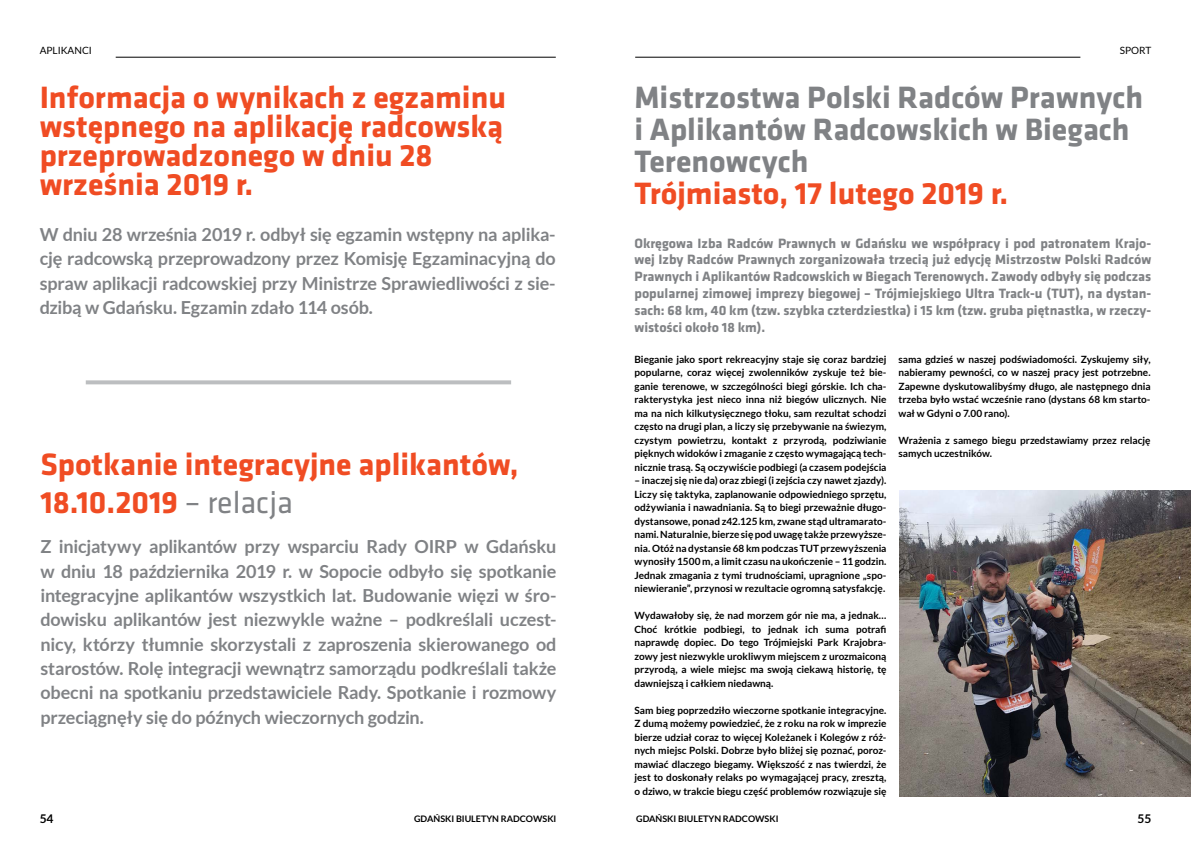
<style>
.page{position:relative;width:1191px;height:842px;background:#fff}
.page>*{position:absolute;margin:0;border:0;box-sizing:border-box;transform-origin:0 0}
.t1{font:700 32px/29px "Klavika";color:#f04c23}
.t2{font:700 32px/32px "Klavika";color:#808285}
.t3{font:700 18px/24.3px "Lato";letter-spacing:-.01em;color:#808285;text-align:justify}
.t4{font:700 14px/16.8px "Klavika";color:#808285;text-align:justify}
.t5{font:700 12px "Lato";color:#000}
.t6{font:700 10px/13.5px "Lato";color:#000;text-align:justify}
.t7{font:10px "Lato";color:#000}
.t8{font:700 9px "Lato";color:#000}
.s1{font-weight:400;color:#808285}
</style>
<div class="page">
<hr style="left:116px;top:57px;width:440px;height:1px;background:#000">
<hr style="left:635px;top:57px;width:445px;height:1px;background:#000">
<img style="left:899px;top:490px;width:292px;height:307px">
<svg style="left:86px;top:380px;width:425px;height:4px;background:#c2c4c5"></svg>
<p class="t7" style="left:40px;top:45px;width:54px">APLIKANCI</p>
<h1 class="t1" style="left:40px;top:83px;width:468px">Informacja o wynikach z egzaminu wstępnego na aplikację radcowską przeprowadzonego w dniu 28 września 2019 r.</h1>
<h2 class="t3" style="left:40px;top:222px;width:517px">W dniu 28 września 2019 r. odbył się egzamin wstępny na aplika&shy;cję radcowską przeprowadzony przez Komisję Egzaminacyjną do spraw aplikacji radcowskiej przy Ministrze Sprawiedliwości z sie&shy;dzibą w Gdańsku. Egzamin zdało 114 osób.</h2>
<h1 class="t1" style="left:40px;top:446px;width:479px;line-height:38px">Spotkanie integracyjne aplikantów,<br>18.10.2019 <span class="s1">– relacja</span></h1>
<p class="t3" style="left:40px;top:534px;width:517px">Z inicjatywy aplikantów przy wsparciu Rady OIRP w Gdańsku w dniu 18 października 2019 r. w Sopocie odbyło się spotkanie integracyjne aplikantów wszystkich lat. Budowanie więzi w śro&shy;dowisku aplikantów jest niezwykle ważne – podkreślali uczest&shy;nicy, którzy tłumnie skorzystali z zaproszenia skierowanego od starostów. Rolę integracji wewnątrz samorządu podkreślali także obecni na spotkaniu przedstawiciele Rady. Spotkanie i rozmowy przeciągnęły się do późnych wieczornych godzin.</p>
<p class="t7" style="left:1119px;top:45px;width:33px">SPORT</p>
<h1 class="t2" style="left:634px;top:82px;width:510px">Mistrzostwa Polski Radców Prawnych i Aplikantów Radcowskich w Biegach<br>Terenowcych</h1>
<h1 class="t1" style="left:634px;top:179px;width:375px">Trójmiasto, 17 lutego 2019 r.</h1>
<p class="t4" style="left:634px;top:235px;width:518px">Okręgowa Izba Radców Prawnych w Gdańsku we współpracy i pod patronatem Krajo&shy;wej Izby Radców Prawnych zorganizowała trzecią już edycję Mistrzostw Polski Radców Prawnych i Aplikantów Radcowskich w Biegach Terenowych. Zawody odbyły się podczas popularnej zimowej imprezy biegowej – Trójmiejskiego Ultra Track-u (TUT), na dystan&shy;sach: 68 km, 40 km (tzw. szybka czterdziestka) i 15 km (tzw. gruba piętnastka, w rzeczy&shy;wistości około 18 km).</p>
<p class="t6" style="left:634px;top:352px;width:253px">Bieganie jako sport rekreacyjny staje się coraz bardziej popularne, coraz więcej zwolenników zyskuje też bie&shy;ganie terenowe, w szczególności biegi górskie. Ich cha&shy;rakterystyka jest nieco inna niż biegów ulicznych. Nie ma na nich kilkutysięcznego tłoku, sam rezultat schodzi często na drugi plan, a liczy się przebywanie na świezym, czystym powietrzu, kontakt z przyrodą, podziwianie pięknych widoków i zmaganie z często wymagającą tech&shy;nicznie trasą. Są oczywiście podbiegi (a czasem podejścia</p>
<p class="t6" style="left:634px;top:474px;width:253px">– inaczej się nie da) oraz zbiegi (i zejścia czy nawet zjazdy).<br>Liczy się taktyka, zaplanowanie odpowiedniego sprzętu, odżywiania i nawadniania. Są to biegi przeważnie długo&shy;dystansowe, ponad z42.125 km, zwane stąd ultramarato&shy;nami. Naturalnie, bierze się pod uwagę także przewyższe&shy;nia. Otóż na dystansie 68 km podczas TUT przewyższenia wynosiły 1500 m, a limit czasu na ukończenie – 11 godzin.<br>Jednak zmagania z tymi trudnościami, upragnione „spo&shy;niewieranie”, przynosi w rezultacie ogromną satysfakcję.</p>
<p class="t6" style="left:634px;top:609px;width:253px">Wydawałoby się, że nad morzem gór nie ma, a jednak… Choć krótkie podbiegi, to jednak ich suma potrafi naprawdę dopiec. Do tego Trójmiejski Park Krajobra&shy;zowy jest niezwykle urokliwym miejscem z urozmaiconą przyrodą, a wiele miejsc ma swoją ciekawą historię, tę dawniejszą i całkiem niedawną.</p>
<p class="t6" style="left:634px;top:703px;width:253px">Sam bieg poprzedziło wieczorne spotkanie integracyjne.<br>Z dumą możemy powiedzieć, że z roku na rok w imprezie bierze udział coraz to więcej Koleżanek i Kolegów z róż&shy;nych miejsc Polski. Dobrze było bliżej się poznać, poroz&shy;mawiać dlaczego biegamy. Większość z nas twierdzi, że jest to doskonały relaks po wymagającej pracy, zresztą, o dziwo, w trakcie biegu część problemów rozwiązuje się</p>
<p class="t6" style="left:898px;top:352px;width:253px">sama gdzieś w naszej podświadomości. Zyskujemy siły, nabieramy pewności, co w naszej pracy jest potrzebne.<br>Zapewne dyskutowalibyśmy długo, ale następnego dnia trzeba było wstać wcześnie rano (dystans 68 km starto&shy;wał w Gdyni o 7.00 rano).</p>
<p class="t6" style="left:898px;top:433px;width:253px">Wrażenia z samego biegu przedstawiamy przez relację samych uczestników.</p>
<p class="t5" style="left:40px;top:811px;width:15px">54</p>
<p class="t8" style="left:414px;top:813px;width:144px">GDAŃSKI BIULETYN RADCOWSKI</p>
<p class="t8" style="left:636px;top:813px;width:144px">GDAŃSKI BIULETYN RADCOWSKI</p>
<p class="t5" style="left:1137px;top:811px;width:15px">55</p>
</div>
